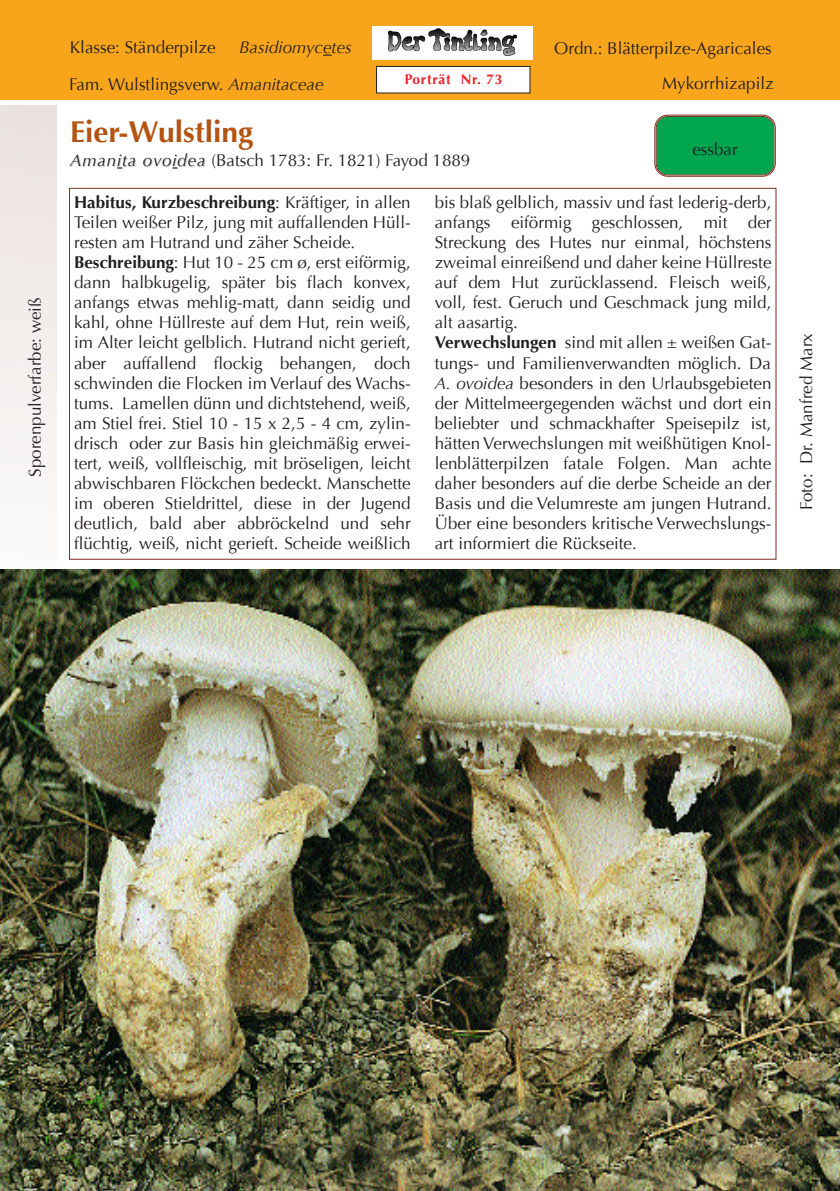
<style>
.page{position:relative;width:840px;height:1191px;background:#fff}
.page>*{position:absolute;margin:0;border:0;box-sizing:border-box;transform-origin:0 0}
.t1{font:700 30px "Optima";color:#b45312}
.t2{font:17px/20px "Optima";color:#231f20}
.t3{font:italic 17px "Optima";color:#231f20}
.t4{font:700 14px "Optima";letter-spacing:.055em;color:#ee1d23}
.s1{font-style:italic}
.s2{font-style:italic;color:#ccc}
.s3{font-weight:700}
</style>
<div class="page">
<div style="left:0;top:105px;width:57px;height:517px;background:linear-gradient(to right,#f3eeed,#f3eeec)"></div>
<img style="left:0;top:569px;width:839px;height:622px">
<div style="left:0;top:0;width:839px;height:99px;background:#f9a51b"></div>
<svg style="left:117px;top:167px;width:6px;height:2px"></svg>
<svg style="left:172px;top:167px;width:6px;height:2px"></svg>
<svg style="left:654px;top:114px;width:121px;height:63px;background:#18a054"></svg>
<div style="left:376px;top:66px;width:153px;height:27px;background:#fff"></div>
<div style="left:376px;top:66px;width:154px;height:27px;border:1px solid #231f20"></div>
<div style="left:372px;top:26px;width:161px;height:34px;background:#fff"></div>
<img style="left:388px;top:29px;width:128px;height:27px">
<p class="t2" style="left:25px;top:477px;width:181px;rotate:-90deg">Sporenpulverfarbe: weiß</p>
<p class="t2" style="left:70px;top:38px;width:147px">Klasse: Ständerpilze</p>
<p class="t3" style="left:239px;top:38px;width:114px">Basidiomycetes</p>
<p class="t2" style="left:554px;top:31px;width:221px;line-height:34.6px;text-align:right">Ordn.: Blätterpilze-Agaricales<br>Mykorrhizapilz</p>
<p class="t4" style="left:404px;top:72px;width:99px">Porträt Nr. 73</p>
<p class="t2" style="left:69px;top:74px;width:256px">Fam. Wulstlingsverw. <span class="s1">Amanitaceae</span></p>
<h1 class="t1" style="left:70px;top:115px;width:184px">Eier-Wulstling</h1>
<p class="t2" style="left:71px;top:151px;width:400px"><span class="s2">Aman</span><span class="s1">ita ovoi</span><span class="s2">dea</span> (Batsch 1783: Fr. 1821) Fayod 1889</p>
<p class="t2" style="left:692px;top:140px;width:47px">essbar</p>
<p class="t2" style="left:74px;top:193px;width:338px"><span class="s3">Habitus, Kurzbeschreibung</span>: Kräftiger, in allen Teilen weißer Pilz, jung mit auffallenden Hüll&shy;resten am Hutrand und zäher Scheide.<br><span class="s3">Beschreibung</span>: Hut 10 - 25 cm ø, erst eiförmig, dann halbkugelig, später bis flach konvex, anfangs etwas mehlig-matt, dann seidig und kahl, ohne Hüllreste auf dem Hut, rein weiß, im Alter leicht gelblich. Hutrand nicht gerieft, aber auffallend flockig behangen, doch schwinden die Flocken im Verlauf des Wachs&shy;tums. Lamellen dünn und dichtstehend, weiß, am Stiel frei. Stiel 10 - 15 x 2,5 - 4 cm, zylin&shy;drisch oder zur Basis hin gleichmäßig erwei&shy;tert, weiß, vollfleischig, mit bröseligen, leicht abwischbaren Flöckchen bedeckt. Manschette im oberen Stieldrittel, diese in der Jugend deutlich, bald aber abbröckelnd und sehr flüchtig, weiß, nicht gerieft. Scheide weißlich</p>
<p class="t2" style="left:434px;top:193px;width:338px">bis blaß gelblich, massiv und fast lederig-derb, anfangs eiförmig geschlossen, mit der Streckung des Hutes nur einmal, höchstens zweimal einreißend und daher keine Hüllreste auf dem Hut zurücklassend. Fleisch weiß, voll, fest. Geruch und Geschmack jung mild, alt aasartig.<br><span class="s3">Verwechslungen</span> sind mit allen ± weißen Gat&shy;tungs- und Familienverwandten möglich. Da <span class="s1">A. ovoidea</span> besonders in den Urlaubsgebieten der Mittelmeergegenden wächst und dort ein beliebter und schmackhafter Speisepilz ist, hätten Verwechslungen mit weißhütigen Knol&shy;lenblätterpilzen fatale Folgen. Man achte daher besonders auf die derbe Scheide an der Basis und die Velumreste am jungen Hutrand.<br>Über eine besonders kritische Verwechslungs&shy;art informiert die Rückseite.</p>
<p class="t2" style="left:796px;top:510px;width:178px;rotate:-90deg">Foto: Dr. Manfred Marx</p>
</div>
